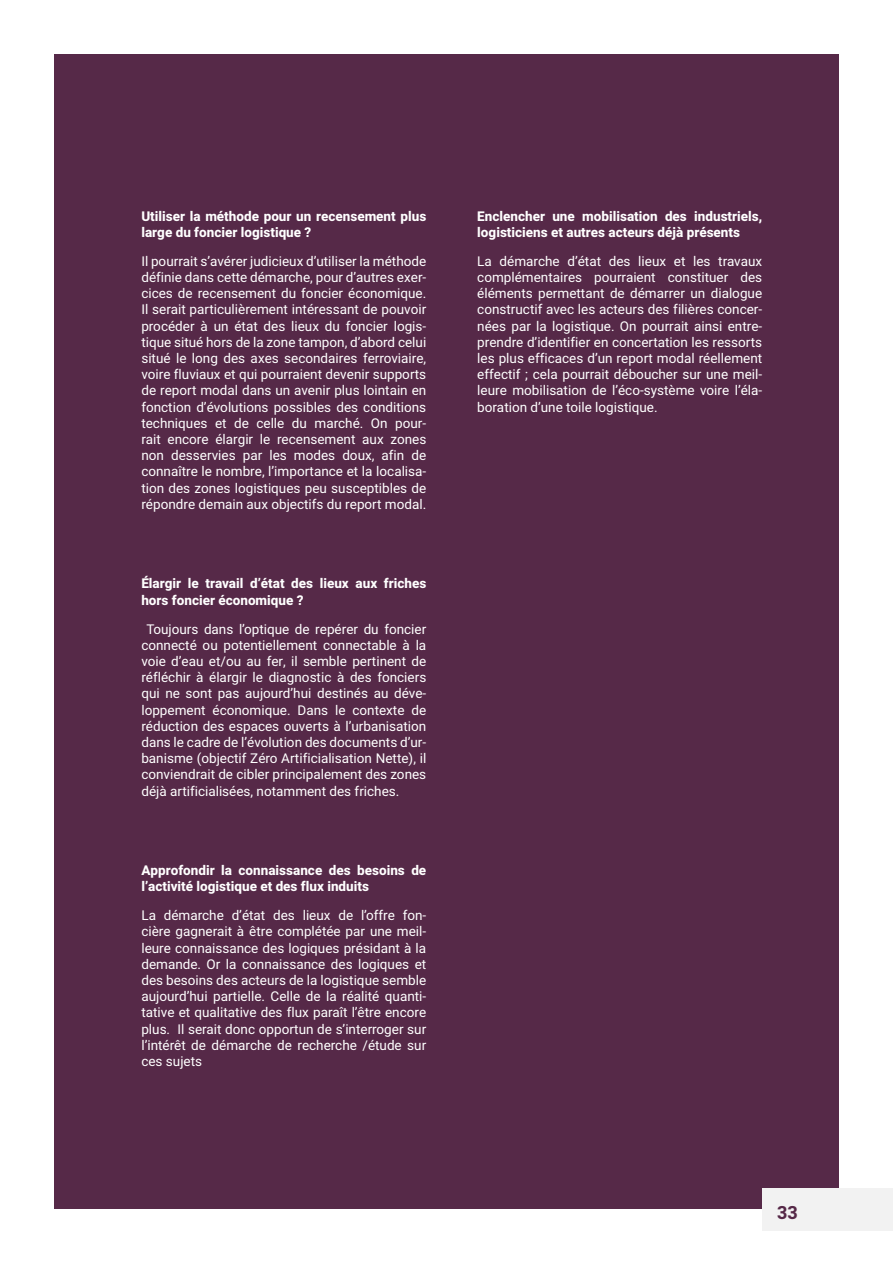
<style>
.page{position:relative;width:893px;height:1263px;background:#fff}
.page>*{position:absolute;margin:0;border:0;box-sizing:border-box;transform-origin:0 0}
.t1{font:700 18px "Heebo";color:#562948}
.t2{font:13.5px/16.2px "Heebo";color:#fff;text-align:justify}
.t3{font:800 13.5px/16.2px "Heebo";color:#fff}
</style>
<div class="page">
<div style="left:54px;top:54px;width:785px;height:1155px;background:#562948"></div>
<div style="left:762px;top:1188px;width:131px;height:43px;background:#f2f2f2"></div>
<p class="t3" style="left:141px;top:208px;width:286px">Utiliser la méthode pour un recensement plus large du foncier logistique ?</p>
<p class="t2" style="left:141px;top:253px;width:286px">Il pourrait s’avérer judicieux d’utiliser la méthode définie dans cette démarche, pour d’autres exer&shy;cices de recensement du foncier économique.<br>Il serait particulièrement intéressant de pouvoir procéder à un état des lieux du foncier logis&shy;tique situé hors de la zone tampon, d’abord celui situé le long des axes secondaires ferroviaire, voire fluviaux et qui pourraient devenir supports de report modal dans un avenir plus lointain en fonction d’évolutions possibles des conditions techniques et de celle du marché. On pour&shy;rait encore élargir le recensement aux zones non desservies par les modes doux, afin de connaître le nombre, l’importance et la localisa&shy;tion des zones logistiques peu susceptibles de répondre demain aux objectifs du report modal.</p>
<p class="t3" style="left:141px;top:576px;width:286px">Élargir le travail d’état des lieux aux friches hors foncier économique ?</p>
<p class="t2" style="left:141px;top:621px;width:286px;text-indent:5px">Toujours dans l’optique de repérer du foncier connecté ou potentiellement connectable à la voie d’eau et/ou au fer, il semble pertinent de réfléchir à élargir le diagnostic à des fonciers qui ne sont pas aujourd’hui destinés au déve&shy;loppement économique. Dans le contexte de réduction des espaces ouverts à l’urbanisation dans le cadre de l’évolution des documents d’ur&shy;banisme (objectif Zéro Artificialisation Nette), il conviendrait de cibler principalement des zones déjà artificialisées, notamment des friches.</p>
<p class="t3" style="left:141px;top:862px;width:286px">Approfondir la connaissance des besoins de l’activité logistique et des flux induits</p>
<p class="t2" style="left:141px;top:907px;width:286px">La démarche d’état des lieux de l’offre fon&shy;cière gagnerait à être complétée par une meil&shy;leure connaissance des logiques présidant à la demande. Or la connaissance des logiques et des besoins des acteurs de la logistique semble aujourd’hui partielle. Celle de la réalité quanti&shy;tative et qualitative des flux paraît l’être encore plus. Il serait donc opportun de s’interroger sur l’intérêt de démarche de recherche /étude sur ces sujets</p>
<p class="t3" style="left:477px;top:208px;width:286px">Enclencher une mobilisation des industriels, logisticiens et autres acteurs déjà présents</p>
<p class="t2" style="left:477px;top:253px;width:286px">La démarche d’état des lieux et les travaux complémentaires pourraient constituer des éléments permettant de démarrer un dialogue constructif avec les acteurs des filières concer&shy;nées par la logistique. On pourrait ainsi entre&shy;prendre d’identifier en concertation les ressorts les plus efficaces d’un report modal réellement effectif ; cela pourrait déboucher sur une meil&shy;leure mobilisation de l’éco-système voire l’éla&shy;boration d’une toile logistique.</p>
<h1 class="t1" style="left:777px;top:1200px;width:22px">33</h1>
</div>
